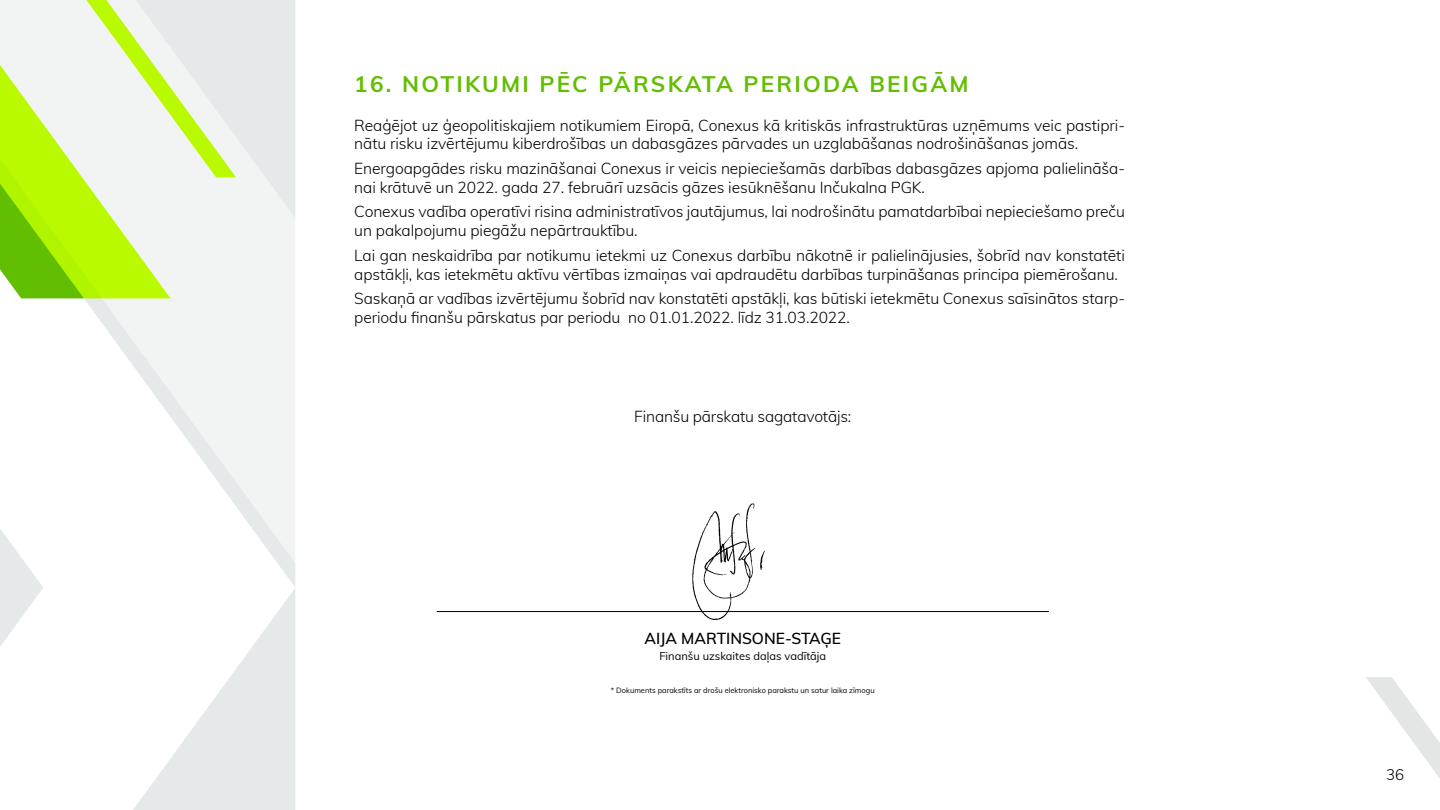
<style>
.page{position:relative;width:1440px;height:810px;background:#fff}
.page>*{position:absolute;margin:0;border:0;box-sizing:border-box;transform-origin:0 0}
.t1{font:700 22.5px "Mulish";letter-spacing:.1em;color:#62be00}
.t2{font:300 15.6px/18.8px "Mulish";letter-spacing:-.005em;color:#000}
.t3{font:600 15.6px "Mulish";color:#000}
.t4{font:300 15px "Mulish";color:#000}
.t5{font:11.1px "Mulish";color:#000}
.t6{font:7.5px "Mulish";color:#000}
</style>
<div class="page">
<svg style="left:133px;top:605px;width:162px;height:205px"></svg>
<svg style="left:0;top:605px;width:30px;height:41px"></svg>
<svg style="left:0;top:0;width:295px;height:605px"></svg>
<svg style="left:1366px;top:677px;width:74px;height:101px"></svg>
<svg style="left:0;top:0;width:236px;height:298px"></svg>
<hr style="left:437px;top:611px;width:612px;height:1px;background:#000">
<img style="left:683px;top:503px;width:101px;height:117px">
<h1 class="t1" style="left:354px;top:67px;width:616px">16. NOTIKUMI PĒC PĀRSKATA PERIODA BEIGĀM</h1>
<p class="t2" style="left:354px;top:115px;width:772px">Reaģējot uz ģeopolitiskajiem notikumiem Eiropā, Conexus kā kritiskās infrastruktūras uzņēmums veic pastipri&shy;nātu risku izvērtējumu kiberdrošības un dabasgāzes pārvades un uzglabāšanas nodrošināšanas jomās.</p>
<p class="t2" style="left:354px;top:158px;width:772px">Energoapgādes risku mazināšanai Conexus ir veicis nepieciešamās darbības dabasgāzes apjoma palielināša&shy;nai krātuvē un 2022. gada 27. februārī uzsācis gāzes iesūknēšanu Inčukalna PGK.</p>
<p class="t2" style="left:354px;top:202px;width:772px">Conexus vadība operatīvi risina administratīvos jautājumus, lai nodrošinātu pamatdarbībai nepieciešamo preču un pakalpojumu piegāžu nepārtrauktību.</p>
<p class="t2" style="left:354px;top:245px;width:772px">Lai gan neskaidrība par notikumu ietekmi uz Conexus darbību nākotnē ir palielinājusies, šobrīd nav konstatēti apstākļi, kas ietekmētu aktīvu vērtības izmaiņas vai apdraudētu darbības turpināšanas principa piemērošanu.</p>
<p class="t2" style="left:354px;top:289px;width:772px">Saskaņā ar vadības izvērtējumu šobrīd nav konstatēti apstākļi, kas būtiski ietekmētu Conexus saīsinātos starp&shy;periodu finanšu pārskatus par periodu no 01.01.2022. līdz 31.03.2022.</p>
<p class="t2" style="left:634px;top:406px;width:219px">Finanšu pārskatu sagatavotājs:</p>
<p class="t3" style="left:644px;top:627px;width:198px">AIJA MARTINSONE-STAĢE</p>
<p class="t5" style="left:659px;top:648px;width:168px">Finanšu uzskaites daļas vadītāja</p>
<p class="t6" style="left:611px;top:685px;width:265px">* Dokuments parakstīts ar drošu elektronisko parakstu un satur laika zīmogu</p>
<p class="t4" style="left:1386px;top:764px;width:19px">36</p>
</div>
